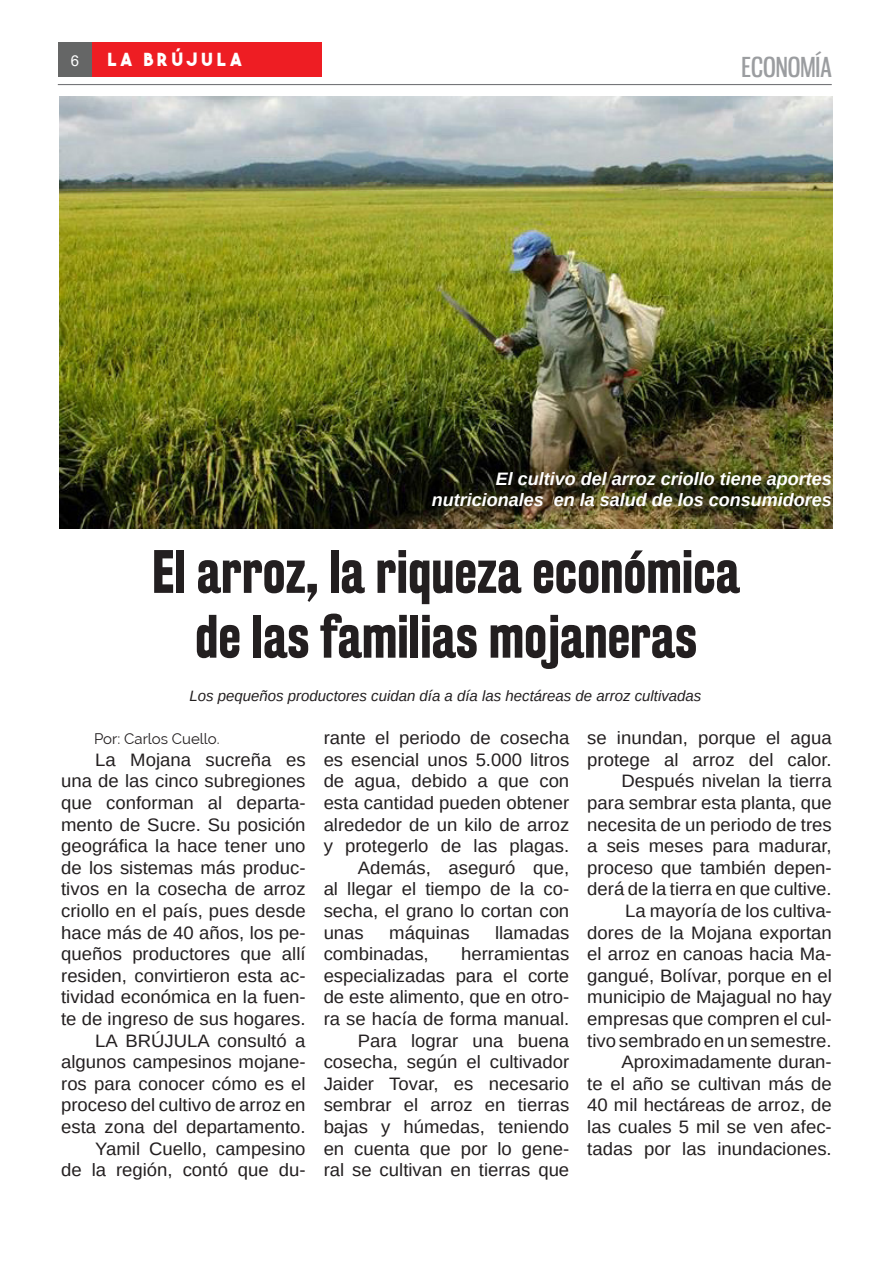
<style>
.page{position:relative;width:893px;height:1263px;background:#fff}
.page>*{position:absolute;margin:0;border:0;box-sizing:border-box;transform-origin:0 0}
.TITULO_PRINCIPAL{font:700 54px "Rakesly Rg";color:#231f20}
.SECCIONES{font:27px "Gnuolane Rg";color:#9b9da0}
.PÁRRAFO{font:18px/21.6px "Arimo";color:#231f20;text-align:justify}
.LEAD{font:italic 700 18px/21.6px "Arimo";color:#fff;text-align:right}
.t1{font:700 18px "The Bold Font";letter-spacing:.2em;color:#fff}
.Pie_de_foto{font:italic 15px "Arimo";color:#231f20}
.AUTOR{font:15px "Raleway";color:#231f20}
.t2{font:15px "Arial";color:#fff}
</style>
<div class="page">
<hr style="left:58px;top:84px;width:774px;height:1px;background:#757679">
<div style="left:58px;top:42px;width:34px;height:35px;background:#656666"></div>
<div style="left:92px;top:42px;width:230px;height:35px;background:#ee1d23"></div>
<img style="left:60px;top:96px;width:773px;height:432px">
<p class="t2" style="left:71px;top:50px;width:10px">6</p>
<p class="t1" style="left:107px;top:48px;width:136px">LA BRÚJULA</p>
<p class="SECCIONES" style="left:741px;top:51px;width:92px">ECONOMÍA</p>
<p class="LEAD" style="left:432px;top:468px;width:402px">El cultivo del arroz criollo tiene aportes nutricionales en la salud de los consumidores</p>
<p class="TITULO_PRINCIPAL" style="left:152px;top:539px;width:589px">El arroz, la riqueza económica</p>
<p class="TITULO_PRINCIPAL" style="left:195px;top:604px;width:504px">de las familias mojaneras</p>
<p class="Pie_de_foto" style="left:189px;top:686px;width:513px">Los pequeños productores cuidan día a día las hectáreas de arroz cultivadas</p>
<p class="AUTOR" style="left:94px;top:730px;width:127px">Por: Carlos Cuello.</p>
<p class="PÁRRAFO" style="left:61px;top:749px;width:246px;text-indent:34px">La Mojana sucreña es una de las cinco subregiones que conforman al departa&shy;mento de Sucre. Su posición geográfica la hace tener uno de los sistemas más produc&shy;tivos en la cosecha de arroz criollo en el país, pues desde hace más de 40 años, los pe&shy;queños productores que allí residen, convirtieron esta ac&shy;tividad económica en la fuen&shy;te de ingreso de sus hogares.</p>
<p class="PÁRRAFO" style="left:61px;top:1030px;width:246px;text-indent:34px">LA BRÚJULA consultó a algunos campesinos mojane&shy;ros para conocer cómo es el proceso del cultivo de arroz en esta zona del departamento.</p>
<p class="PÁRRAFO" style="left:61px;top:1138px;width:246px;text-align:right">Yamil Cuello, campesino<br>de la región, contó que du-</p>
<p class="PÁRRAFO" style="left:324px;top:727px;width:247px">rante el periodo de cosecha es esencial unos 5.000 litros de agua, debido a que con esta cantidad pueden obtener alrededor de un kilo de arroz y protegerlo de las plagas.</p>
<p class="PÁRRAFO" style="left:324px;top:857px;width:247px;text-indent:34px">Además, aseguró que, al llegar el tiempo de la co&shy;secha, el grano lo cortan con unas</p>
<p class="PÁRRAFO" style="left:389px;top:922px;width:82px">máquinas</p>
<p class="PÁRRAFO" style="left:495px;top:922px;width:76px">llamadas</p>
<p class="PÁRRAFO" style="left:324px;top:943px;width:107px">combinadas,</p>
<p class="PÁRRAFO" style="left:324px;top:943px;width:247px;text-indent:137px">herramientas especializadas para el corte de este alimento, que en otro&shy;ra se hacía de forma manual.</p>
<p class="PÁRRAFO" style="left:324px;top:1030px;width:247px;text-indent:34px">Para lograr una buena cosecha, según el cultivador Jaider Tovar, es necesario sembrar el arroz en tierras bajas y húmedas, teniendo en cuenta que por lo gene&shy;ral se cultivan en tierras que</p>
<p class="PÁRRAFO" style="left:587px;top:727px;width:246px">se inundan, porque el agua protege al arroz del calor.</p>
<p class="PÁRRAFO" style="left:587px;top:770px;width:246px;text-indent:34px">Después nivelan la tierra para sembrar esta planta, que necesita de un periodo de tres a seis meses para madurar, proceso que también depen&shy;derá de la tierra en que cultive.</p>
<p class="PÁRRAFO" style="left:587px;top:900px;width:246px;text-indent:38px">La mayoría de los cultiva&shy;dores de la Mojana exportan el arroz en canoas hacia Ma&shy;gangué, Bolívar, porque en el municipio de Majagual no hay empresas que compren el cul&shy;tivo sembrado en un semestre.</p>
<p class="PÁRRAFO" style="left:587px;top:1051px;width:246px;text-indent:34px">Aproximadamente duran&shy;te el año se cultivan más de 40 mil hectáreas de arroz, de las cuales 5 mil se ven afec&shy;tadas por las inundaciones.</p>
</div>
